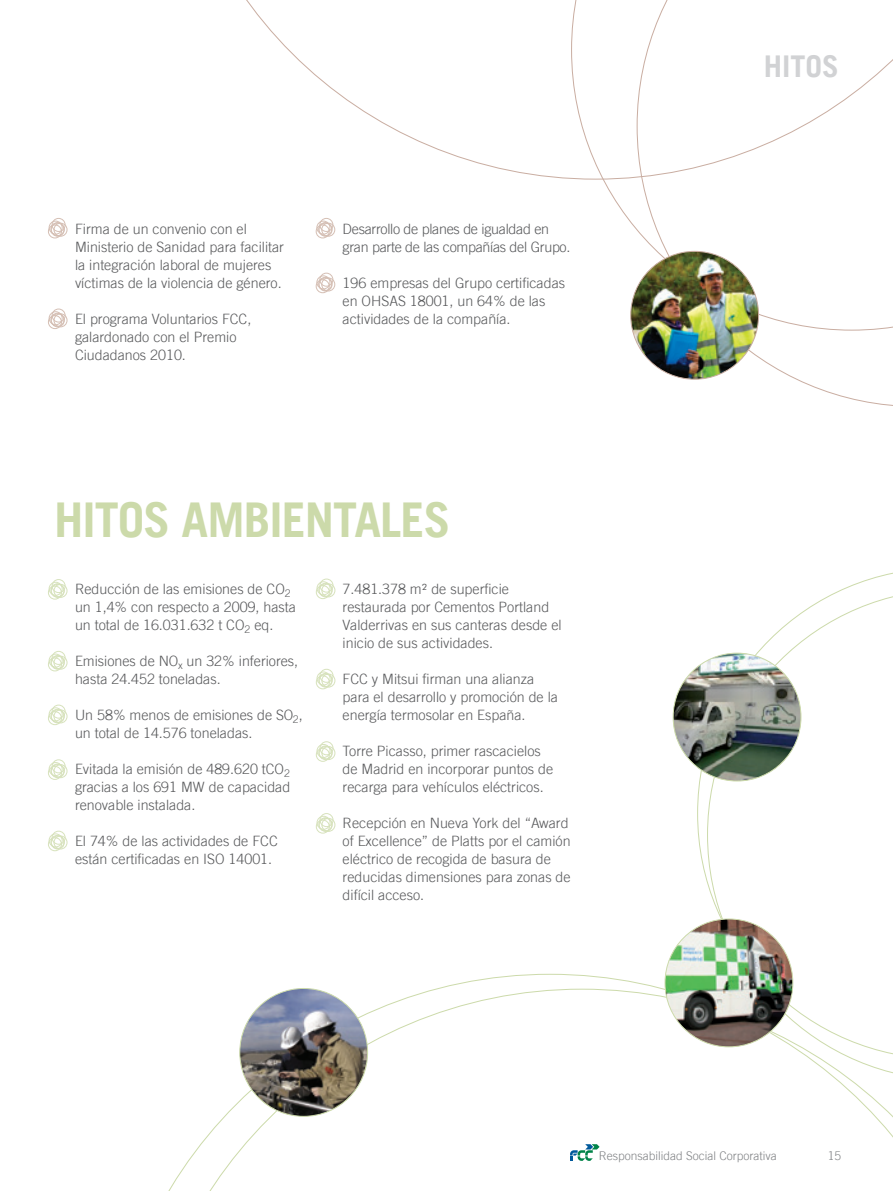
<style>
.page{position:relative;width:893px;height:1191px;background:#fff}
.page>*{position:absolute;margin:0;border:0;box-sizing:border-box;transform-origin:0 0}
.t1{font:700 48px "Trade Gothic LT";letter-spacing:-.02em;color:#ccdaaa}
.t2{font:700 30px "Trade Gothic LT";color:#d1d2d4}
.t3{font:300 14.25px/18px "Trade Gothic LT";color:#57585a}
.t4{font:300 14.25px/18px "Trade Gothic LT";letter-spacing:-.02em;color:#57585a}
.t5{font:300 12px "Trade Gothic LT";color:#808285}
.s1{font-family:"Futura BT";font-weight:400}
</style>
<div class="page">
<svg style="left:697px;top:572px;width:196px;height:402px"></svg>
<svg style="left:246px;top:0;width:391px;height:179px"></svg>
<svg style="left:637px;top:0;width:256px;height:406px"></svg>
<svg style="left:168px;top:974px;width:725px;height:217px"></svg>
<svg style="left:570px;top:1144px;width:30px;height:16px"></svg>
<img style="left:240px;top:988px;width:128px;height:128px;border-radius:64px">
<img style="left:665px;top:919px;width:128px;height:127px;border-radius:64px">
<img style="left:673px;top:653px;width:128px;height:128px;border-radius:64px">
<img style="left:631px;top:251px;width:128px;height:128px;border-radius:64px">
<div style="left:51px;top:222px;width:13px;height:14px;border:1px solid #d5bfb4;border-radius:50%"></div>
<div style="left:51px;top:223px;width:13px;height:13px;border:1px solid #d5bfb4;border-radius:50%"></div>
<div style="left:49px;top:221px;width:13px;height:13px;border:1px solid #d5bfb4;border-radius:50%"></div>
<div style="left:48px;top:225px;width:14px;height:13px;border:1px solid #d5bfb4;border-radius:50%"></div>
<div style="left:54px;top:223px;width:13px;height:13px;border:1px solid #d5bfb4;border-radius:50%"></div>
<div style="left:52px;top:218px;width:13px;height:14px;border:1px solid #d5bfb4;border-radius:50%"></div>
<div style="left:319px;top:222px;width:13px;height:14px;border:1px solid #d5bfb4;border-radius:50%"></div>
<div style="left:319px;top:223px;width:13px;height:13px;border:1px solid #d5bfb4;border-radius:50%"></div>
<div style="left:317px;top:221px;width:13px;height:13px;border:1px solid #d5bfb4;border-radius:50%"></div>
<div style="left:316px;top:225px;width:13px;height:13px;border:1px solid #d5bfb4;border-radius:50%"></div>
<div style="left:322px;top:223px;width:13px;height:13px;border:1px solid #d5bfb4;border-radius:50%"></div>
<div style="left:320px;top:218px;width:13px;height:14px;border:1px solid #d5bfb4;border-radius:50%"></div>
<div style="left:319px;top:277px;width:13px;height:14px;border:1px solid #d5bfb4;border-radius:50%"></div>
<div style="left:319px;top:278px;width:13px;height:13px;border:1px solid #d5bfb4;border-radius:50%"></div>
<div style="left:317px;top:276px;width:13px;height:13px;border:1px solid #d5bfb4;border-radius:50%"></div>
<div style="left:316px;top:279px;width:13px;height:14px;border:1px solid #d5bfb4;border-radius:50%"></div>
<div style="left:322px;top:278px;width:13px;height:13px;border:1px solid #d5bfb4;border-radius:50%"></div>
<div style="left:320px;top:273px;width:13px;height:13px;border:1px solid #d5bfb4;border-radius:50%"></div>
<div style="left:51px;top:313px;width:13px;height:13px;border:1px solid #d5bfb4;border-radius:50%"></div>
<div style="left:51px;top:313px;width:13px;height:14px;border:1px solid #d5bfb4;border-radius:50%"></div>
<div style="left:49px;top:311px;width:13px;height:14px;border:1px solid #d5bfb4;border-radius:50%"></div>
<div style="left:48px;top:315px;width:14px;height:14px;border:1px solid #d5bfb4;border-radius:50%"></div>
<div style="left:54px;top:313px;width:13px;height:14px;border:1px solid #d5bfb4;border-radius:50%"></div>
<div style="left:52px;top:309px;width:13px;height:13px;border:1px solid #d5bfb4;border-radius:50%"></div>
<div style="left:51px;top:583px;width:13px;height:14px;border:1px solid #d7e2bc;border-radius:50%"></div>
<div style="left:51px;top:584px;width:13px;height:13px;border:1px solid #d7e2bc;border-radius:50%"></div>
<div style="left:49px;top:582px;width:13px;height:13px;border:1px solid #d7e2bc;border-radius:50%"></div>
<div style="left:48px;top:586px;width:14px;height:13px;border:1px solid #d7e2bc;border-radius:50%"></div>
<div style="left:54px;top:584px;width:13px;height:13px;border:1px solid #d7e2bc;border-radius:50%"></div>
<div style="left:52px;top:579px;width:13px;height:14px;border:1px solid #d7e2bc;border-radius:50%"></div>
<div style="left:319px;top:583px;width:13px;height:13px;border:1px solid #d7e2bc;border-radius:50%"></div>
<div style="left:319px;top:583px;width:13px;height:14px;border:1px solid #d7e2bc;border-radius:50%"></div>
<div style="left:317px;top:581px;width:13px;height:14px;border:1px solid #d7e2bc;border-radius:50%"></div>
<div style="left:316px;top:585px;width:14px;height:14px;border:1px solid #d7e2bc;border-radius:50%"></div>
<div style="left:322px;top:583px;width:13px;height:14px;border:1px solid #d7e2bc;border-radius:50%"></div>
<div style="left:320px;top:579px;width:13px;height:13px;border:1px solid #d7e2bc;border-radius:50%"></div>
<div style="left:319px;top:673px;width:13px;height:13px;border:1px solid #d7e2bc;border-radius:50%"></div>
<div style="left:319px;top:674px;width:13px;height:13px;border:1px solid #d7e2bc;border-radius:50%"></div>
<div style="left:317px;top:672px;width:13px;height:13px;border:1px solid #d7e2bc;border-radius:50%"></div>
<div style="left:316px;top:675px;width:14px;height:14px;border:1px solid #d7e2bc;border-radius:50%"></div>
<div style="left:322px;top:674px;width:13px;height:13px;border:1px solid #d7e2bc;border-radius:50%"></div>
<div style="left:320px;top:669px;width:13px;height:13px;border:1px solid #d7e2bc;border-radius:50%"></div>
<div style="left:319px;top:745px;width:13px;height:14px;border:1px solid #d7e2bc;border-radius:50%"></div>
<div style="left:319px;top:746px;width:13px;height:14px;border:1px solid #d7e2bc;border-radius:50%"></div>
<div style="left:317px;top:744px;width:13px;height:13px;border:1px solid #d7e2bc;border-radius:50%"></div>
<div style="left:316px;top:748px;width:14px;height:13px;border:1px solid #d7e2bc;border-radius:50%"></div>
<div style="left:322px;top:746px;width:13px;height:14px;border:1px solid #d7e2bc;border-radius:50%"></div>
<div style="left:320px;top:741px;width:13px;height:14px;border:1px solid #d7e2bc;border-radius:50%"></div>
<div style="left:319px;top:817px;width:13px;height:14px;border:1px solid #d7e2bc;border-radius:50%"></div>
<div style="left:319px;top:818px;width:13px;height:13px;border:1px solid #d7e2bc;border-radius:50%"></div>
<div style="left:317px;top:816px;width:13px;height:13px;border:1px solid #d7e2bc;border-radius:50%"></div>
<div style="left:316px;top:820px;width:14px;height:13px;border:1px solid #d7e2bc;border-radius:50%"></div>
<div style="left:322px;top:818px;width:13px;height:13px;border:1px solid #d7e2bc;border-radius:50%"></div>
<div style="left:320px;top:813px;width:13px;height:14px;border:1px solid #d7e2bc;border-radius:50%"></div>
<div style="left:51px;top:655px;width:13px;height:14px;border:1px solid #d7e2bc;border-radius:50%"></div>
<div style="left:51px;top:656px;width:13px;height:13px;border:1px solid #d7e2bc;border-radius:50%"></div>
<div style="left:49px;top:654px;width:13px;height:13px;border:1px solid #d7e2bc;border-radius:50%"></div>
<div style="left:48px;top:657px;width:14px;height:14px;border:1px solid #d7e2bc;border-radius:50%"></div>
<div style="left:54px;top:656px;width:13px;height:13px;border:1px solid #d7e2bc;border-radius:50%"></div>
<div style="left:52px;top:651px;width:13px;height:13px;border:1px solid #d7e2bc;border-radius:50%"></div>
<div style="left:51px;top:709px;width:13px;height:13px;border:1px solid #d7e2bc;border-radius:50%"></div>
<div style="left:51px;top:709px;width:13px;height:14px;border:1px solid #d7e2bc;border-radius:50%"></div>
<div style="left:49px;top:707px;width:13px;height:14px;border:1px solid #d7e2bc;border-radius:50%"></div>
<div style="left:48px;top:711px;width:14px;height:14px;border:1px solid #d7e2bc;border-radius:50%"></div>
<div style="left:54px;top:709px;width:13px;height:14px;border:1px solid #d7e2bc;border-radius:50%"></div>
<div style="left:52px;top:705px;width:13px;height:13px;border:1px solid #d7e2bc;border-radius:50%"></div>
<div style="left:51px;top:764px;width:13px;height:13px;border:1px solid #d7e2bc;border-radius:50%"></div>
<div style="left:51px;top:764px;width:13px;height:14px;border:1px solid #d7e2bc;border-radius:50%"></div>
<div style="left:49px;top:762px;width:13px;height:14px;border:1px solid #d7e2bc;border-radius:50%"></div>
<div style="left:48px;top:766px;width:14px;height:13px;border:1px solid #d7e2bc;border-radius:50%"></div>
<div style="left:54px;top:764px;width:13px;height:14px;border:1px solid #d7e2bc;border-radius:50%"></div>
<div style="left:52px;top:759px;width:13px;height:14px;border:1px solid #d7e2bc;border-radius:50%"></div>
<div style="left:51px;top:835px;width:13px;height:13px;border:1px solid #d7e2bc;border-radius:50%"></div>
<div style="left:51px;top:835px;width:13px;height:14px;border:1px solid #d7e2bc;border-radius:50%"></div>
<div style="left:49px;top:833px;width:13px;height:14px;border:1px solid #d7e2bc;border-radius:50%"></div>
<div style="left:48px;top:837px;width:14px;height:14px;border:1px solid #d7e2bc;border-radius:50%"></div>
<div style="left:54px;top:835px;width:13px;height:14px;border:1px solid #d7e2bc;border-radius:50%"></div>
<div style="left:52px;top:831px;width:13px;height:13px;border:1px solid #d7e2bc;border-radius:50%"></div>
<p class="t3" style="left:75px;top:220px;width:211px">Firma de un convenio con el Ministerio de Sanidad para facilitar la integración laboral de mujeres víctimas de la violencia de género.</p>
<p class="t3" style="left:75px;top:310px;width:178px">El programa Voluntarios FCC, galardonado con el Premio<br>Ciudadanos 2010.</p>
<p class="t4" style="left:343px;top:220px;width:229px">Desarrollo de planes de igualdad en gran parte de las compañías del Grupo.</p>
<p class="t3" style="left:343px;top:274px;width:224px">196 empresas del Grupo certificadas en OHSAS 18001, un 64% de las actividades de la compañía.</p>
<h1 class="t1" style="left:54px;top:490px;width:213px">HITOS AMBIENT</h1>
<h1 class="t1" style="left:355px;top:490px;width:97px">ALES</h1>
<p class="t3" style="left:75px;top:580px;width:222px">Reducción de las emisiones de CO<sub>2 </sub>un 1,4% con respecto a 2009, hasta un total de 16.031.632 t CO<sub>2</sub> eq.</p>
<p class="t3" style="left:75px;top:652px;width:225px">Emisiones de NO<sub>x</sub> un 32% inferiores, hasta 24.452 toneladas.</p>
<p class="t3" style="left:75px;top:706px;width:229px">Un 58% menos de emisiones de SO<sub>2</sub>, un total de 14.576 toneladas.</p>
<p class="t3" style="left:75px;top:760px;width:217px;text-align:justify">Evitada la emisión de 489.620 tCO<sub>2 </sub>gracias a los 691 MW de capacidad renovable instalada.</p>
<p class="t3" style="left:75px;top:832px;width:204px">El 74% de las actividades de FCC están certificadas en ISO 14001.</p>
<p class="t3" style="left:343px;top:580px;width:221px">7.481.378 m<span class="s1">²</span> de superficie restaurada por Cementos Portland<br>Valderrivas en sus canteras desde el inicio de sus actividades.</p>
<p class="t3" style="left:343px;top:670px;width:217px">FCC y Mitsui firman una alianza para el desarrollo y promoción de la energía termosolar en España.</p>
<p class="t3" style="left:343px;top:742px;width:212px">Torre Picasso, primer rascacielos de Madrid en incorporar puntos de recarga para vehículos eléctricos.</p>
<p class="t3" style="left:343px;top:814px;width:230px">Recepción en Nueva York del “Award of Excellence” de Platts por el camión eléctrico de recogida de basura de reducidas dimensiones para zonas de difícil acceso.</p>
<h2 class="t2" style="left:764px;top:47px;width:74px">HITOS</h2>
<p class="t5" style="left:599px;top:1148px;width:180px">Responsabilidad Social Corporativa</p>
<p class="t5" style="left:828px;top:1148px;width:15px">15</p>
</div>
